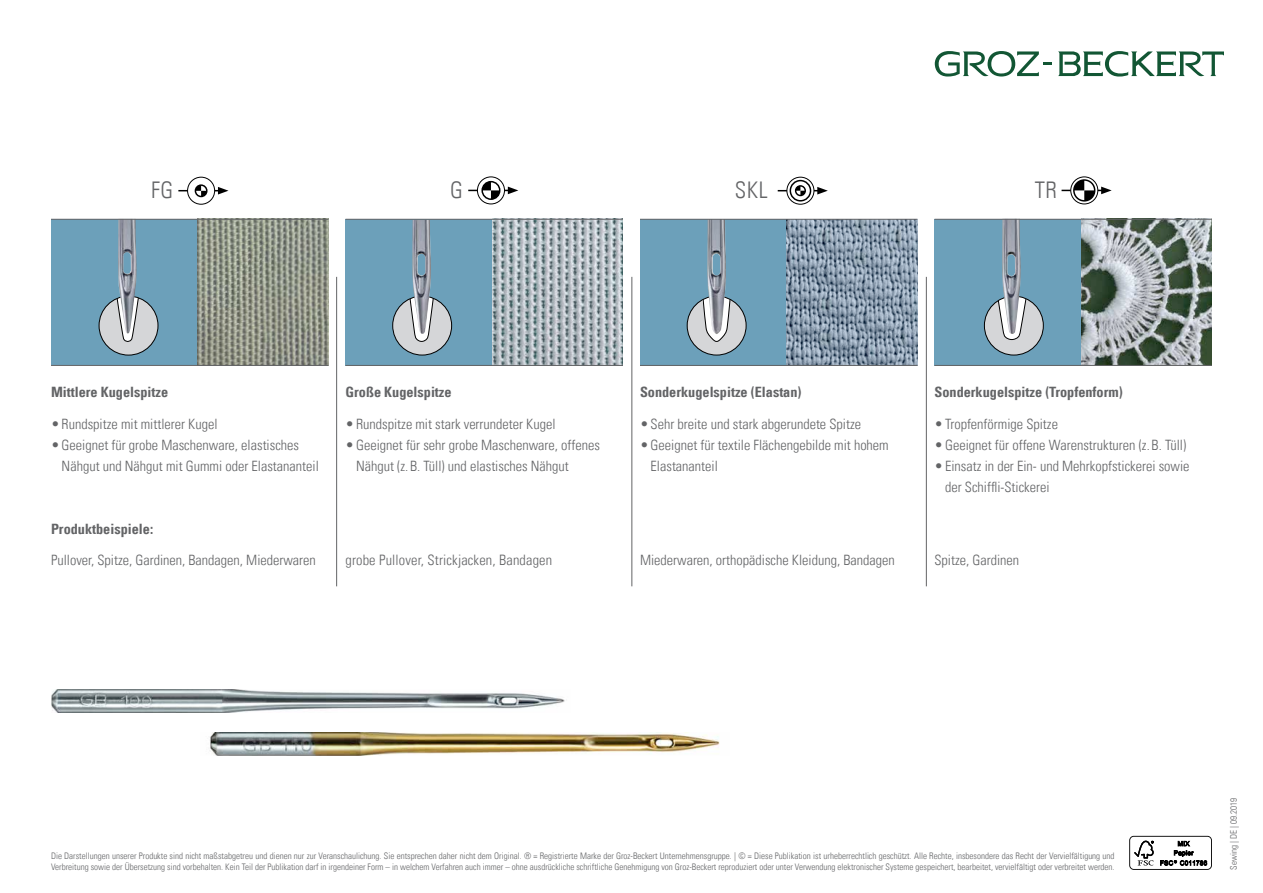
<style>
.page{position:relative;width:1263px;height:893px;background:#fff}
.page>*{position:absolute;margin:0;border:0;box-sizing:border-box;transform-origin:0 0}
.t1{font:22.95px "Univers Com 47 Light Cond";letter-spacing:.025em;color:#636466}
.t2{font:14.4px "Univers Com 47 Light Cond";letter-spacing:.01em;color:#636466}
.t3{font:14.25px/21px "Univers Com 47 Light Cond";color:#636466}
.t4{font:14.25px "Univers Com 67 Bold Cond";color:#636466}
.t5{font:9px/10.5px "Univers Com 47 Light Cond";color:#636466}
</style>
<div class="page">
<svg style="left:1058px;top:51px;width:166px;height:26px"></svg>
<svg style="left:935px;top:51px;width:117px;height:26px"></svg>
<div style="left:345px;top:219px;width:147px;height:147px;background:#6ca0ba"></div>
<div style="left:934px;top:219px;width:147px;height:147px;background:#6ca0ba"></div>
<div style="left:51px;top:220px;width:147px;height:145px;background:#6ca0ba"></div>
<div style="left:640px;top:220px;width:147px;height:146px;background:#6ca0ba"></div>
<img style="left:198px;top:220px;width:130px;height:145px">
<img style="left:492px;top:220px;width:131px;height:145px">
<img style="left:787px;top:220px;width:130px;height:145px">
<img style="left:1081px;top:220px;width:131px;height:145px">
<div style="left:99px;top:296px;width:59px;height:59px;background:#d5d6d8;border-radius:50%"></div>
<svg style="left:116px;top:297px;width:23px;height:45px"></svg>
<div style="left:99px;top:296px;width:59px;height:59px;border:1px solid #000;border-radius:50%"></div>
<div style="left:393px;top:296px;width:59px;height:59px;background:#d5d6d8;border-radius:50%"></div>
<svg style="left:409px;top:297px;width:25px;height:45px"></svg>
<div style="left:392px;top:296px;width:60px;height:59px;border:1px solid #000;border-radius:50%"></div>
<div style="left:687px;top:296px;width:59px;height:59px;background:#d5d6d8;border-radius:50%"></div>
<svg style="left:702px;top:297px;width:29px;height:45px"></svg>
<div style="left:687px;top:296px;width:59px;height:59px;border:1px solid #000;border-radius:50%"></div>
<div style="left:984px;top:296px;width:59px;height:59px;background:#d5d6d8;border-radius:50%"></div>
<svg style="left:997px;top:296px;width:30px;height:44px"></svg>
<div style="left:984px;top:296px;width:59px;height:59px;border:1px solid #000;border-radius:50%"></div>
<img style="left:118px;top:220px;width:19px;height:113px">
<img style="left:412px;top:220px;width:19px;height:114px">
<img style="left:707px;top:220px;width:19px;height:114px">
<img style="left:1002px;top:220px;width:19px;height:114px">
<hr style="left:51px;top:365px;width:277px;height:1px;background:#636466">
<hr style="left:345px;top:365px;width:278px;height:1px;background:#636466">
<hr style="left:640px;top:365px;width:277px;height:1px;background:#636466">
<hr style="left:934px;top:365px;width:278px;height:1px;background:#636466">
<hr style="left:51px;top:219px;width:277px;height:1px;background:#636466">
<hr style="left:345px;top:219px;width:278px;height:1px;background:#636466">
<hr style="left:640px;top:219px;width:277px;height:1px;background:#636466">
<hr style="left:934px;top:219px;width:278px;height:1px;background:#636466">
<hr style="left:336px;top:277px;width:1px;height:309px;background:#636466">
<hr style="left:631px;top:277px;width:1px;height:309px;background:#636466">
<hr style="left:926px;top:277px;width:1px;height:309px;background:#636466">
<img style="left:51px;top:689px;width:514px;height:23px">
<img style="left:210px;top:732px;width:510px;height:23px">
<div style="left:187px;top:177px;width:28px;height:28px;border:1px solid #000;border-radius:50%"></div>
<svg style="left:215px;top:187px;width:13px;height:8px"></svg>
<div style="left:195px;top:184px;width:13px;height:13px;border:2px solid #000;border-radius:50%"></div>
<svg style="left:195px;top:185px;width:12px;height:12px"></svg>
<div style="left:477px;top:177px;width:28px;height:27px;border:1px solid #000;border-radius:50%"></div>
<div style="left:481px;top:181px;width:19px;height:19px;border:2px solid #000;border-radius:50%"></div>
<svg style="left:468px;top:182px;width:50px;height:17px"></svg>
<div style="left:1070px;top:177px;width:28px;height:27px;border:1px solid #000;border-radius:50%"></div>
<div style="left:1073px;top:179px;width:22px;height:23px;border:2px solid #000;border-radius:50%"></div>
<svg style="left:1061px;top:180px;width:51px;height:21px"></svg>
<div style="left:786px;top:177px;width:28px;height:28px;border:1px solid #000;border-radius:50%"></div>
<svg style="left:814px;top:187px;width:14px;height:8px"></svg>
<div style="left:795px;top:185px;width:11px;height:11px;border:1px solid #000;border-radius:50%"></div>
<svg style="left:796px;top:186px;width:9px;height:10px"></svg>
<div style="left:789px;top:180px;width:22px;height:22px;border:2px solid #000;border-radius:50%"></div>
<svg style="left:1129px;top:836px;width:83px;height:34px"></svg>
<h1 class="t1" style="left:151px;top:176px;width:24px">FG</h1>
<h1 class="t1" style="left:450px;top:176px;width:14px">G</h1>
<h1 class="t1" style="left:735px;top:176px;width:35px">SKL</h1>
<h1 class="t1" style="left:1035px;top:176px;width:24px">TR</h1>
<h3 class="t4" style="left:51px;top:383px;width:119px">Mittlere Kugelspitze</h3>
<h3 class="t3" style="left:51px;top:413px;width:168px">•Rundspitze mit mittlerer Kugel</h3>
<h3 class="t3" style="left:62px;top:434px;width:259px;text-indent:-11px">•Geeignet für grobe Maschenware, elastisches<br>Nähgut und Nähgut mit Gummi oder Elastananteil</h3>
<h3 class="t4" style="left:51px;top:520px;width:104px">Produktbeispiele:</h3>
<h3 class="t3" style="left:51px;top:550px;width:266px">Pullover, Spitze, Gardinen, Bandagen, Miederwaren</h3>
<h3 class="t4" style="left:345px;top:384px;width:108px">Große Kugelspitze</h3>
<h3 class="t3" style="left:345px;top:413px;width:212px">•Rundspitze mit stark verrundeter Kugel</h3>
<h3 class="t3" style="left:356px;top:434px;width:245px;text-indent:-11px">•Geeignet für sehr grobe Maschenware, offenes<br>Nähgut (z.B. Tüll) und elastisches Nähgut</h3>
<h2 class="t2" style="left:345px;top:552px;width:208px">grobe Pullover, Strickjacken, Bandagen</h2>
<h3 class="t4" style="left:640px;top:383px;width:163px">Sonderkugelspitze (Elastan)</h3>
<h3 class="t3" style="left:640px;top:413px;width:223px">•Sehr breite und stark abgerundete Spitze</h3>
<h3 class="t3" style="left:651px;top:434px;width:240px;text-indent:-11px">•Geeignet für textile Flächengebilde mit hohem<br>Elastananteil</h3>
<h3 class="t3" style="left:640px;top:550px;width:256px">Miederwaren, orthopädische Kleidung, Bandagen</h3>
<h3 class="t4" style="left:934px;top:383px;width:190px">Sonderkugelspitze (Tropfenform)</h3>
<h3 class="t3" style="left:934px;top:413px;width:125px">•Tropfenförmige Spitze</h3>
<h3 class="t3" style="left:934px;top:434px;width:253px">•Geeignet für offene Warenstrukturen (z.B. Tüll)</h3>
<h3 class="t3" style="left:945px;top:455px;width:246px;text-indent:-11px">•Einsatz in der Ein- und Mehrkopfstickerei sowie der Schiffli-Stickerei</h3>
<h3 class="t3" style="left:934px;top:550px;width:86px">Spitze, Gardinen</h3>
<p class="t5" style="left:51px;top:851px;width:1065px">Die Darstellungen unserer Produkte sind nicht maßstabgetreu und dienen nur zur Veranschaulichung. Sie entsprechen daher nicht dem Original. ® = Registrierte Marke der Groz-Beckert Unternehmensgruppe. | © = Diese Publikation ist urheberrechtlich geschützt. Alle Rechte, insbesondere das Recht der Vervielfältigung und<br>Verbreitung sowie der Übersetzung sind vorbehalten. Kein Teil der Publikation darf in irgendeiner Form – in welchem Verfahren auch immer – ohne ausdrückliche schriftliche Genehmigung von Groz-Beckert reproduziert oder unter Verwendung elektronischer Systeme gespeichert, bearbeitet, vervielfältigt oder verbreitet werden.</p>
<p class="t5" style="left:1228px;top:870px;width:73px;rotate:-90deg">Sewing | DE | 09.2019</p>
</div>
